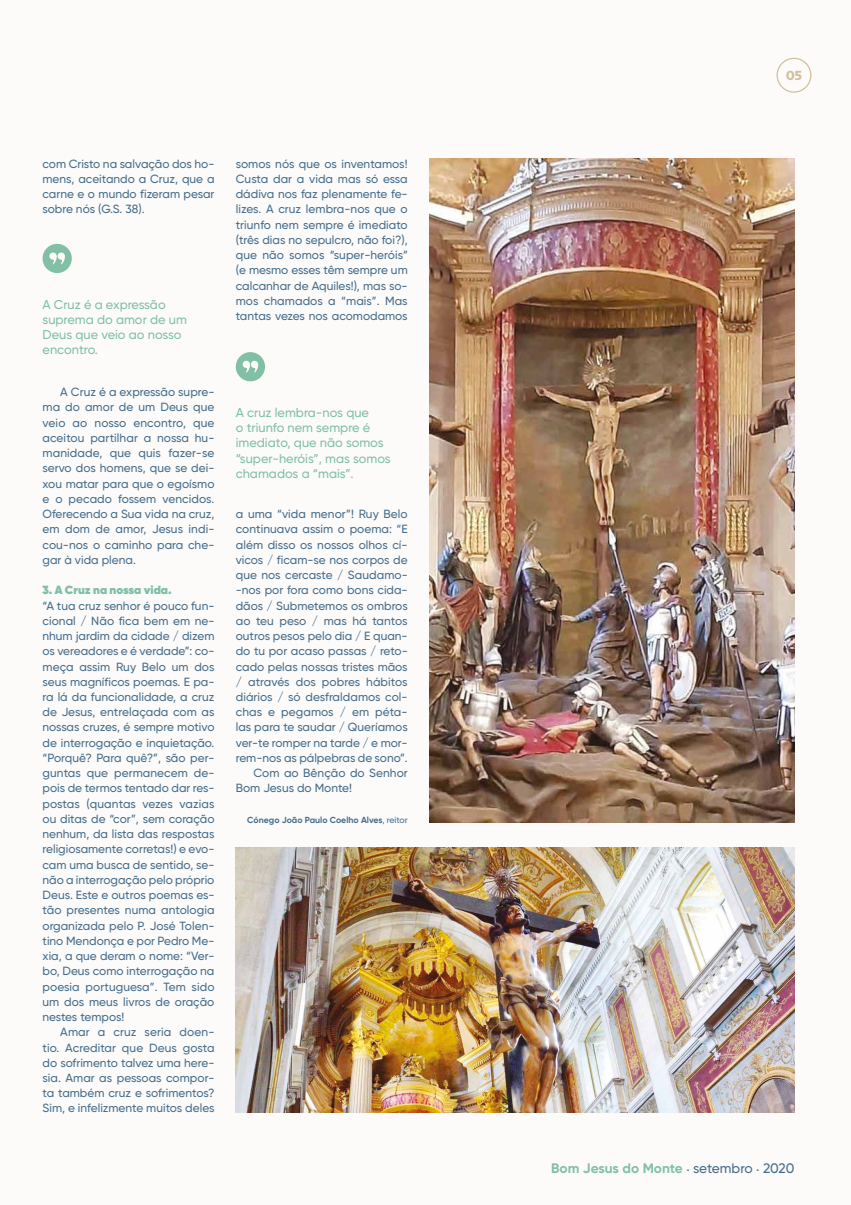
<style>
.page{position:relative;width:851px;height:1205px;background:#fff}
.page>*{position:absolute;margin:0;border:0;box-sizing:border-box;transform-origin:0 0}
.t1{font:700 13.75px "Gilroy";color:#81c0a7}
.t2{font:500 12.75px/15.2px "Gilroy";color:#81c0a7}
.t3{font:900 12.5px "Verlag";color:#d0c19c}
.t4{font:500 11.88px/15.2px "Gilroy";color:#476e8c;text-align:justify}
.t5{font:800 11.88px "Gilroy";color:#81c0a7}
.t6{font:700 8.75px "Gilroy";color:#476e8c}
.s1{font-weight:500}
.s2{font-weight:500;color:#476e8c}
</style>
<div class="page">
<div style="left:0;top:0;width:850px;height:1205px;background:#fcfbfa"></div>
<img style="left:236px;top:848px;width:558px;height:265px">
<img style="left:429px;top:158px;width:364px;height:665px">
<div style="left:43px;top:244px;width:29px;height:29px;background:#81c0a7;border-radius:50%"></div>
<svg style="left:49px;top:252px;width:16px;height:12px"></svg>
<div style="left:236px;top:352px;width:29px;height:29px;background:#81c0a7;border-radius:50%"></div>
<svg style="left:242px;top:361px;width:16px;height:12px"></svg>
<div style="left:776px;top:58px;width:35px;height:35px;border:1px solid #d0c19c;border-radius:50%"></div>
<p class="t4" style="left:43px;top:156px;width:173px">com Cristo na salvação dos ho&shy;mens, aceitando a Cruz, que a carne e o mundo fizeram pesar sobre nós (G.S. 38).</p>
<p class="t2" style="left:43px;top:296px;width:146px">A Cruz é a expressão suprema do amor de um<br>Deus que veio ao nosso encontro.</p>
<p class="t4" style="left:43px;top:384px;width:173px;text-indent:18px">A Cruz é a expressão supre&shy;ma do amor de um Deus que veio ao nosso encontro, que aceitou partilhar a nossa hu&shy;manidade, que quis fazer-se servo dos homens, que se dei&shy;xou matar para que o egoísmo e o pecado fossem vencidos.<br>Oferecendo a Sua vida na cruz, em dom de amor, Jesus indi&shy;cou-nos o caminho para che&shy;gar à vida plena.</p>
<p class="t5" style="left:43px;top:582px;width:130px">3. A Cruz na nossa vida.</p>
<p class="t4" style="left:43px;top:598px;width:173px">“A tua cruz senhor é pouco fun&shy;cional / Não fica bem em ne&shy;nhum jardim da cidade / dizem os vereadores e é verdade”: co&shy;meça assim Ruy Belo um dos seus magníficos poemas. E pa&shy;ra lá da funcionalidade, a cruz de Jesus, entrelaçada com as nossas cruzes, é sempre motivo de interrogação e inquietação. “Porquê? Para quê?”, são per&shy;guntas que permanecem de&shy;pois de termos tentado dar res&shy;postas (quantas vezes vazias ou ditas de “cor”, sem coração nenhum, da lista das respostas religiosamente corretas!) e evo&shy;cam uma busca de sentido, se&shy;não a interrogação pelo próprio Deus. Este e outros poemas es&shy;tão presentes numa antologia organizada pelo P. José Tolen&shy;tino Mendonça e por Pedro Me&shy;xia, a que deram o nome: “Ver&shy;bo, Deus como interrogação na poesia portuguesa”. Tem sido um dos meus livros de oração nestes tempos!</p>
<p class="t4" style="left:43px;top:1024px;width:173px;text-indent:18px">Amar a cruz seria doen&shy;tio. Acreditar que Deus gosta do sofrimento talvez uma here&shy;sia. Amar as pessoas compor&shy;ta também cruz e sofrimentos?<br>Sim, e infelizmente muitos deles</p>
<p class="t4" style="left:236px;top:156px;width:173px">somos nós que os inventamos!<br>Custa dar a vida mas só essa dádiva nos faz plenamente fe&shy;lizes. A cruz lembra-nos que o triunfo nem sempre é imediato (três dias no sepulcro, não foi?), que não somos “super-heróis” (e mesmo esses têm sempre um calcanhar de Aquiles!), mas so&shy;mos chamados a “mais”. Mas tantas vezes nos acomodamos</p>
<p class="t2" style="left:236px;top:405px;width:156px">A cruz lembra-nos que<br>o triunfo nem sempre é imediato, que não somos “super-heróis”, mas somos chamados a “mais”.</p>
<p class="t4" style="left:236px;top:506px;width:173px">a uma “vida menor”! Ruy Belo</p>
<p class="t4" style="left:236px;top:521px;width:173px">continuava assim o poema: “E</p>
<p class="t4" style="left:236px;top:537px;width:173px">além disso os nossos olhos cí-</p>
<p class="t4" style="left:236px;top:552px;width:173px">vicos / ficam-se nos corpos de</p>
<p class="t4" style="left:236px;top:567px;width:173px">que nos cercaste / Saudamo-</p>
<p class="t4" style="left:236px;top:582px;width:173px">-nos por fora como bons cida-</p>
<p class="t4" style="left:236px;top:598px;width:173px">dãos / Submetemos os ombros</p>
<p class="t4" style="left:236px;top:613px;width:173px">ao teu peso / mas há tantos</p>
<p class="t4" style="left:236px;top:628px;width:173px">outros pesos pelo dia / E quan-</p>
<p class="t4" style="left:236px;top:643px;width:173px">do tu por acaso passas / reto-</p>
<p class="t4" style="left:236px;top:658px;width:173px">cado pelas nossas tristes mãos</p>
<p class="t4" style="left:236px;top:674px;width:173px">/ através dos pobres hábitos</p>
<p class="t4" style="left:236px;top:689px;width:173px">diários / só desfraldamos col-</p>
<p class="t4" style="left:236px;top:704px;width:173px">chas e pegamos / em péta-</p>
<p class="t4" style="left:236px;top:719px;width:173px">las para te saudar / Queríamos</p>
<p class="t4" style="left:236px;top:735px;width:173px">ver-te romper na tarde / e mor-</p>
<p class="t4" style="left:236px;top:750px;width:173px">rem-nos as pálpebras de sono”.</p>
<p class="t4" style="left:253px;top:765px;width:156px">Com ao Bênção do Senhor</p>
<p class="t4" style="left:236px;top:780px;width:118px">Bom Jesus do Monte!</p>
<p class="t6" style="left:247px;top:814px;width:162px">Cónego João Paulo Coelho Alves<span class="s1">, reitor</span></p>
<p class="t3" style="left:785px;top:65px;width:18px">05</p>
<p class="t1" style="left:551px;top:1160px;width:245px">Bom Jesus do Monte <span class="s2">· setembro · 2020</span></p>
</div>
